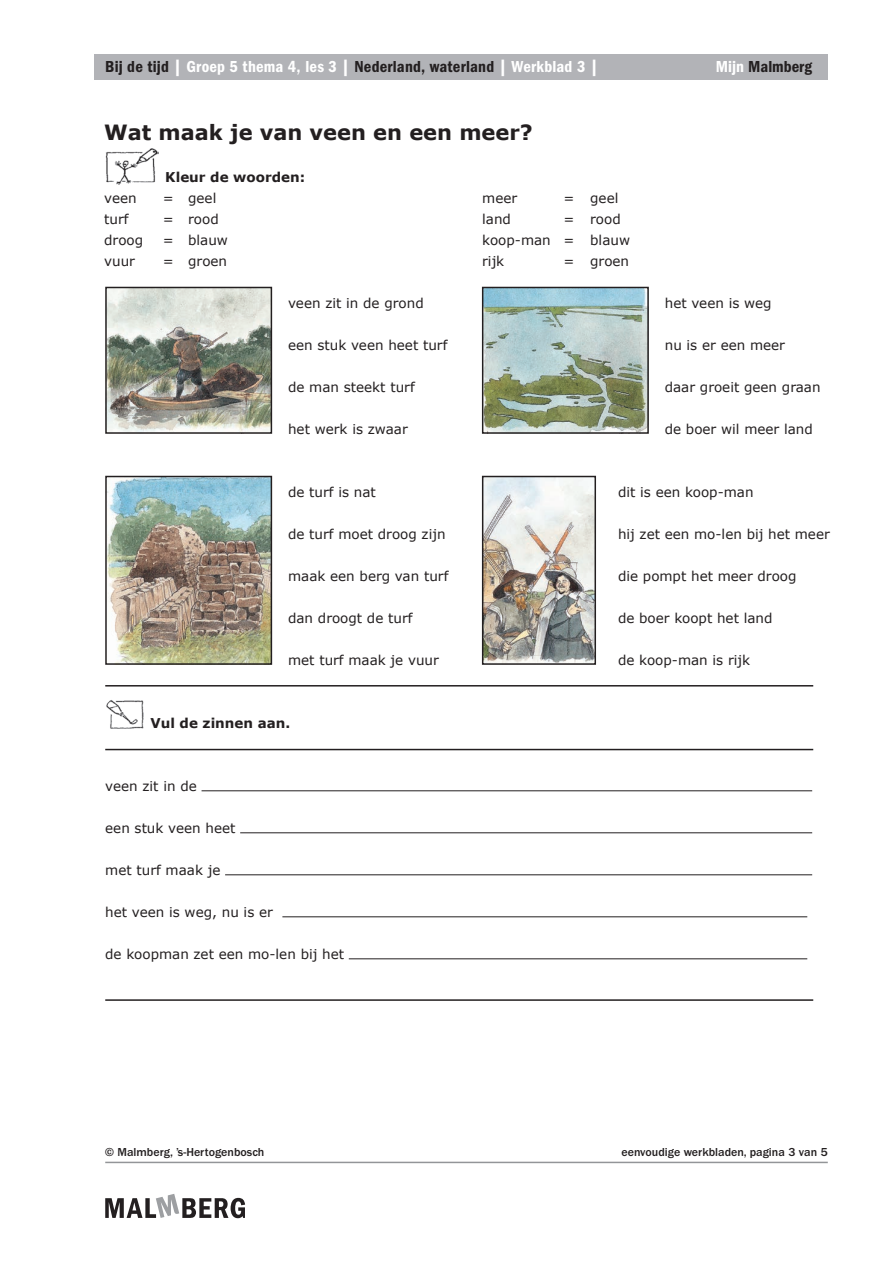
<style>
.page{position:relative;width:893px;height:1263px;background:#fff}
.page>*{position:absolute;margin:0;border:0;box-sizing:border-box;transform-origin:0 0}
.Hoofdkop_titel{font:700 21px "Verdana";color:#231f20}
.t1{font:16.5px "ITC Franklin Gothic Std Dm Cd";letter-spacing:.01em;color:#fff}
.t2{font:16.5px "ITC Franklin Gothic Std Dm Cd";color:#231f20}
.Hoofdkop_titel-2{font:13.5px "Verdana";color:#231f20}
.Platte_tekst{font:13.5px "Verdana";color:#231f20}
.Hoofdkop_titel-3{font:700 13.5px "Verdana";color:#231f20}
.t3{font:500 12px "ITC Franklin Gothic Std";color:#231f20}
.s1{color:#231f20}
.s2{color:#fff}
</style>
<div class="page">
<svg style="left:105px;top:1194px;width:140px;height:24px"></svg>
<hr style="left:105px;top:1162px;width:723px;height:1px;background:#939598">
<div style="left:95px;top:54px;width:733px;height:25px;background:#b2b3b7"></div>
<hr style="left:105px;top:685px;width:708px;height:1px;background:#231f20">
<img style="left:106px;top:700px;width:37px;height:29px">
<hr style="left:105px;top:749px;width:708px;height:1px;background:#231f20">
<img style="left:105px;top:148px;width:53px;height:36px">
<hr style="left:105px;top:999px;width:708px;height:2px;background:#231f20">
<img style="left:108px;top:290px;width:161px;height:141px">
<div style="left:105px;top:287px;width:167px;height:147px;border:2px solid #231f20"></div>
<img style="left:108px;top:479px;width:161px;height:183px">
<div style="left:105px;top:476px;width:167px;height:189px;border:2px solid #231f20"></div>
<img style="left:485px;top:290px;width:161px;height:141px">
<div style="left:482px;top:287px;width:167px;height:147px;border:2px solid #231f20"></div>
<img style="left:485px;top:479px;width:108px;height:183px">
<div style="left:482px;top:476px;width:114px;height:189px;border:2px solid #231f20"></div>
<hr style="left:202px;top:790px;width:610px;height:1px;background:#231f20">
<hr style="left:240px;top:832px;width:572px;height:1px;background:#231f20">
<hr style="left:225px;top:874px;width:587px;height:1px;background:#231f20">
<hr style="left:282px;top:916px;width:525px;height:1px;background:#231f20">
<hr style="left:349px;top:958px;width:458px;height:1px;background:#231f20">
<p class="t1" style="left:105px;top:58px;width:494px"><span class="s1">Bij de tijd</span> | Groep 5 thema 4, les 3 | <span class="s1">Nederland, waterland</span> | Werkblad 3 |</p>
<p class="t2" style="left:716px;top:58px;width:98px"><span class="s2">Mijn</span> Malmberg</p>
<p class="Hoofdkop_titel" style="left:104px;top:117px;width:430px">Wat maak je van veen en een meer?</p>
<p class="Hoofdkop_titel-3" style="left:165px;top:167px;width:141px">Kleur de woorden:</p>
<p class="Hoofdkop_titel-2" style="left:104px;top:189px;width:34px">veen</p>
<p class="Hoofdkop_titel-2" style="left:163px;top:189px;width:55px">= geel</p>
<p class="Hoofdkop_titel-2" style="left:482px;top:189px;width:36px">meer</p>
<p class="Hoofdkop_titel-2" style="left:563px;top:189px;width:56px">= geel</p>
<p class="Hoofdkop_titel-2" style="left:104px;top:210px;width:26px">turf</p>
<p class="Hoofdkop_titel-2" style="left:163px;top:210px;width:57px">= rood</p>
<p class="Hoofdkop_titel-2" style="left:482px;top:210px;width:30px">land</p>
<p class="Hoofdkop_titel-2" style="left:563px;top:210px;width:59px">= rood</p>
<p class="Hoofdkop_titel-2" style="left:104px;top:231px;width:40px">droog</p>
<p class="Hoofdkop_titel-2" style="left:163px;top:231px;width:67px">= blauw</p>
<p class="Hoofdkop_titel-2" style="left:482px;top:231px;width:149px">koop-man = blauw</p>
<p class="Hoofdkop_titel-2" style="left:104px;top:252px;width:32px">vuur</p>
<p class="Hoofdkop_titel-2" style="left:163px;top:252px;width:66px">= groen</p>
<p class="Hoofdkop_titel-2" style="left:482px;top:252px;width:24px">rijk</p>
<p class="Hoofdkop_titel-2" style="left:563px;top:252px;width:67px">= groen</p>
<p class="Hoofdkop_titel-2" style="left:288px;top:294px;width:137px">veen zit in de grond</p>
<p class="Hoofdkop_titel-2" style="left:288px;top:336px;width:161px">een stuk veen heet turf</p>
<p class="Hoofdkop_titel-2" style="left:288px;top:378px;width:128px">de man steekt turf</p>
<p class="Hoofdkop_titel-2" style="left:288px;top:420px;width:121px">het werk is zwaar</p>
<p class="Hoofdkop_titel-2" style="left:665px;top:294px;width:108px">het veen is weg</p>
<p class="Hoofdkop_titel-2" style="left:665px;top:336px;width:122px">nu is er een meer</p>
<p class="Hoofdkop_titel-2" style="left:665px;top:378px;width:157px">daar groeit geen graan</p>
<p class="Hoofdkop_titel-2" style="left:665px;top:420px;width:150px">de boer wil meer land</p>
<p class="Hoofdkop_titel-2" style="left:288px;top:483px;width:89px">de turf is nat</p>
<p class="Hoofdkop_titel-2" style="left:288px;top:525px;width:159px">de turf moet droog zijn</p>
<p class="Hoofdkop_titel-2" style="left:288px;top:567px;width:162px">maak een berg van turf</p>
<p class="Hoofdkop_titel-2" style="left:288px;top:609px;width:126px">dan droogt de turf</p>
<p class="Hoofdkop_titel-2" style="left:288px;top:651px;width:152px">met turf maak je vuur</p>
<p class="Hoofdkop_titel-3" style="left:150px;top:713px;width:141px">Vul de zinnen aan.</p>
<p class="Platte_tekst" style="left:105px;top:777px;width:93px">veen zit in de</p>
<p class="Platte_tekst" style="left:105px;top:819px;width:132px">een stuk veen heet</p>
<p class="Platte_tekst" style="left:105px;top:861px;width:117px">met turf maak je</p>
<p class="Platte_tekst" style="left:105px;top:903px;width:169px">het veen is weg, nu is er</p>
<p class="Platte_tekst" style="left:105px;top:945px;width:240px">de koopman zet een mo-len bij het</p>
<p class="Hoofdkop_titel-2" style="left:618px;top:483px;width:137px">dit is een koop-man</p>
<p class="Hoofdkop_titel-2" style="left:618px;top:525px;width:213px">hij zet een mo-len bij het meer</p>
<p class="Hoofdkop_titel-2" style="left:618px;top:567px;width:180px">die pompt het meer droog</p>
<p class="Hoofdkop_titel-2" style="left:618px;top:609px;width:156px">de boer koopt het land</p>
<p class="Hoofdkop_titel-2" style="left:618px;top:651px;width:134px">de koop-man is rijk</p>
<p class="t3" style="left:105px;top:1145px;width:161px">© Malmberg, ’s-Hertogenbosch</p>
<p class="t3" style="left:621px;top:1145px;width:208px">eenvoudige werkbladen, pagina 3 van 5</p>
</div>
